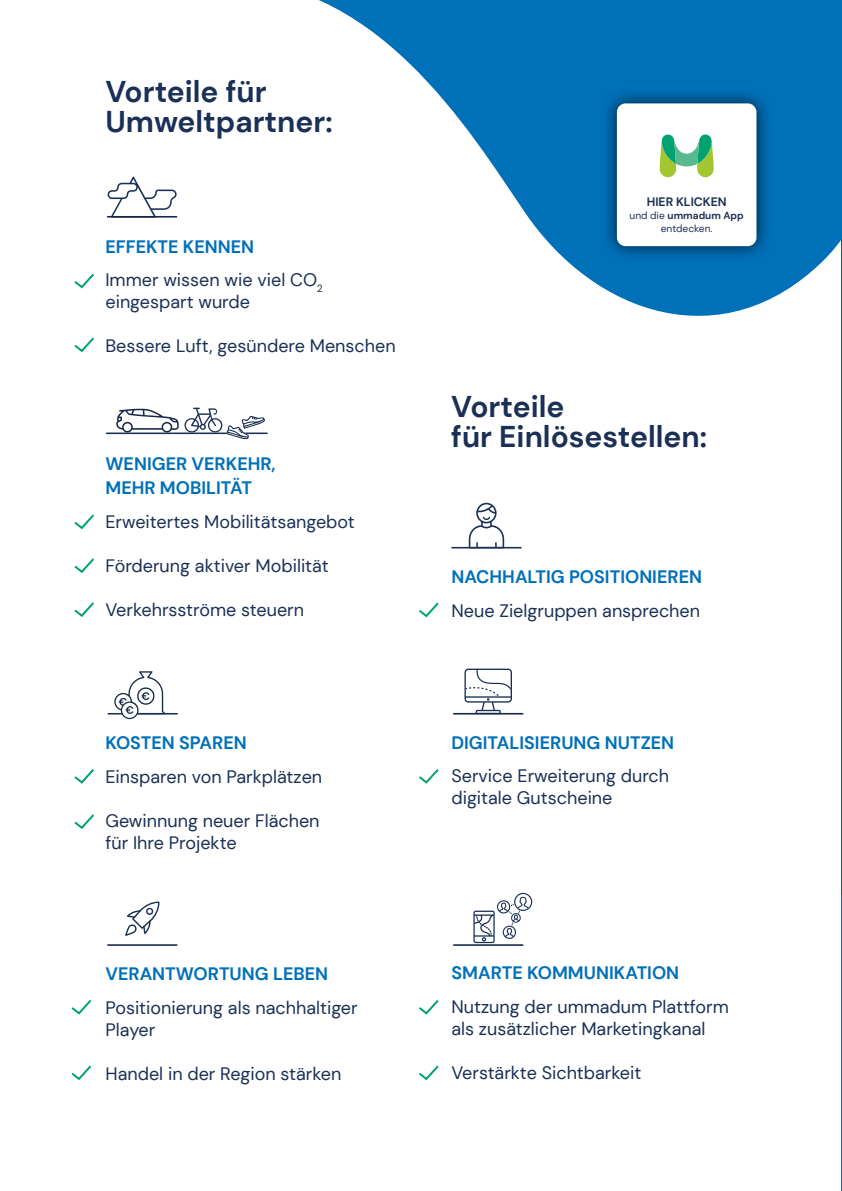
<style>
.page{position:relative;width:842px;height:1191px;background:#fff}
.page>*{position:absolute;margin:0;border:0;box-sizing:border-box;transform-origin:0 0}
.t1{font:700 30px/30px "DM Sans";color:#1a3056}
.t2{font:18px/22px "DM Sans";color:#1a3056}
.t3{font:700 18px/24px "DM Sans";color:#0070b9}
.t4{font:700 12.2px "DM Sans";color:#1a3056}
.t5{font:10.2px/13.2px "DM Sans";color:#1a3056;text-align:center}
.s1{font-weight:700;color:#0070b9}
.s2{font-weight:700}
</style>
<div class="page">
<hr style="left:841px;top:0;width:1px;height:1191px;background:#0c6255">
<svg style="left:841px;top:895px;width:1px;height:296px"></svg>
<svg style="left:319px;top:0;width:523px;height:316px;fill:#0070b9"></svg>
<svg style="left:108px;top:177px;width:69px;height:39px"></svg>
<hr style="left:107px;top:216px;width:70px;height:1px;background:#15284a">
<svg style="left:108px;top:671px;width:70px;height:48px"></svg>
<svg style="left:469px;top:503px;width:35px;height:44px"></svg>
<hr style="left:451px;top:547px;width:71px;height:1px;background:#1a3056">
<svg style="left:125px;top:901px;width:35px;height:35px"></svg>
<hr style="left:107px;top:944px;width:70px;height:2px;background:#15284a">
<svg style="left:106px;top:407px;width:162px;height:32px"></svg>
<svg style="left:464px;top:668px;width:48px;height:45px"></svg>
<hr style="left:453px;top:713px;width:70px;height:1px;background:#15284a">
<svg style="left:473px;top:893px;width:59px;height:50px"></svg>
<hr style="left:453px;top:944px;width:70px;height:2px;background:#15284a">
<div style="left:600px;top:87px;width:172px;height:176px;background:#000;opacity:.75"></div>
<div style="left:617px;top:103px;width:139px;height:143px;background:#fff;border-radius:9px"></div>
<svg style="left:660px;top:134px;width:54px;height:43px"></svg>
<svg style="left:74px;top:273px;width:20px;height:16px"></svg>
<svg style="left:74px;top:337px;width:20px;height:16px"></svg>
<svg style="left:74px;top:514px;width:20px;height:16px"></svg>
<svg style="left:74px;top:769px;width:20px;height:15px"></svg>
<svg style="left:71px;top:1000px;width:21px;height:15px"></svg>
<svg style="left:74px;top:558px;width:20px;height:15px"></svg>
<svg style="left:74px;top:814px;width:20px;height:15px"></svg>
<svg style="left:71px;top:1065px;width:21px;height:16px"></svg>
<svg style="left:74px;top:602px;width:20px;height:15px"></svg>
<svg style="left:419px;top:602px;width:20px;height:16px"></svg>
<svg style="left:419px;top:769px;width:20px;height:15px"></svg>
<svg style="left:419px;top:1000px;width:20px;height:15px"></svg>
<svg style="left:419px;top:1065px;width:20px;height:16px"></svg>
<h1 class="t1" style="left:105px;top:76px;width:229px">Vorteile für<br>Umweltpartner:</h1>
<p class="t2" style="left:105px;top:229px;width:219px;line-height:33.4px"><span class="s1">EFFEKTE KENNEN<br></span>Immer wissen wie viel CO<sub>2</sub></p>
<p class="t2" style="left:105px;top:290px;width:146px">eingespart wurde</p>
<p class="t2" style="left:105px;top:334px;width:292px">Bessere Luft, gesündere Menschen</p>
<p class="t3" style="left:105px;top:452px;width:172px">WENIGER VERKEHR,<br>MEHR MOBILITÄT</p>
<p class="t2" style="left:105px;top:510px;width:251px">Erweitertes Mobilitätsangebot</p>
<p class="t2" style="left:105px;top:554px;width:225px">Förderung aktiver Mobilität</p>
<p class="t2" style="left:105px;top:598px;width:200px">Verkehrsströme steuern</p>
<p class="t3" style="left:105px;top:731px;width:143px">KOSTEN SPAREN</p>
<p class="t2" style="left:105px;top:765px;width:218px">Einsparen von Parkplätzen</p>
<p class="t2" style="left:105px;top:809px;width:216px">Gewinnung neuer Flächen für Ihre Projekte</p>
<p class="t3" style="left:105px;top:962px;width:224px">VERANTWORTUNG LEBEN</p>
<p class="t2" style="left:105px;top:996px;width:254px">Positionierung als nachhaltiger<br>Player</p>
<p class="t2" style="left:105px;top:1062px;width:237px">Handel in der Region stärken</p>
<p class="t4" style="left:647px;top:194px;width:81px">HIER KLICKEN</p>
<p class="t5" style="left:629px;top:209px;width:116px">und die <span class="s2">ummadum App </span>entdecken.</p>
<h1 class="t1" style="left:451px;top:391px;width:257px">Vorteile<br>für Einlösestellen:</h1>
<p class="t3" style="left:451px;top:565px;width:252px">NACHHALTIG POSITIONIEREN</p>
<p class="t2" style="left:451px;top:599px;width:250px">Neue Zielgruppen ansprechen</p>
<p class="t3" style="left:451px;top:731px;width:224px">DIGITALISIERUNG NUTZEN</p>
<p class="t2" style="left:451px;top:765px;width:219px">Service Erweiterung durch digitale Gutscheine</p>
<p class="t3" style="left:451px;top:961px;width:229px">SMARTE KOMMUNIKATION</p>
<p class="t2" style="left:451px;top:995px;width:279px">Nutzung der ummadum Plattform als zusätzlicher Marketingkanal</p>
<p class="t2" style="left:451px;top:1061px;width:192px">Verstärkte Sichtbarkeit</p>
</div>
